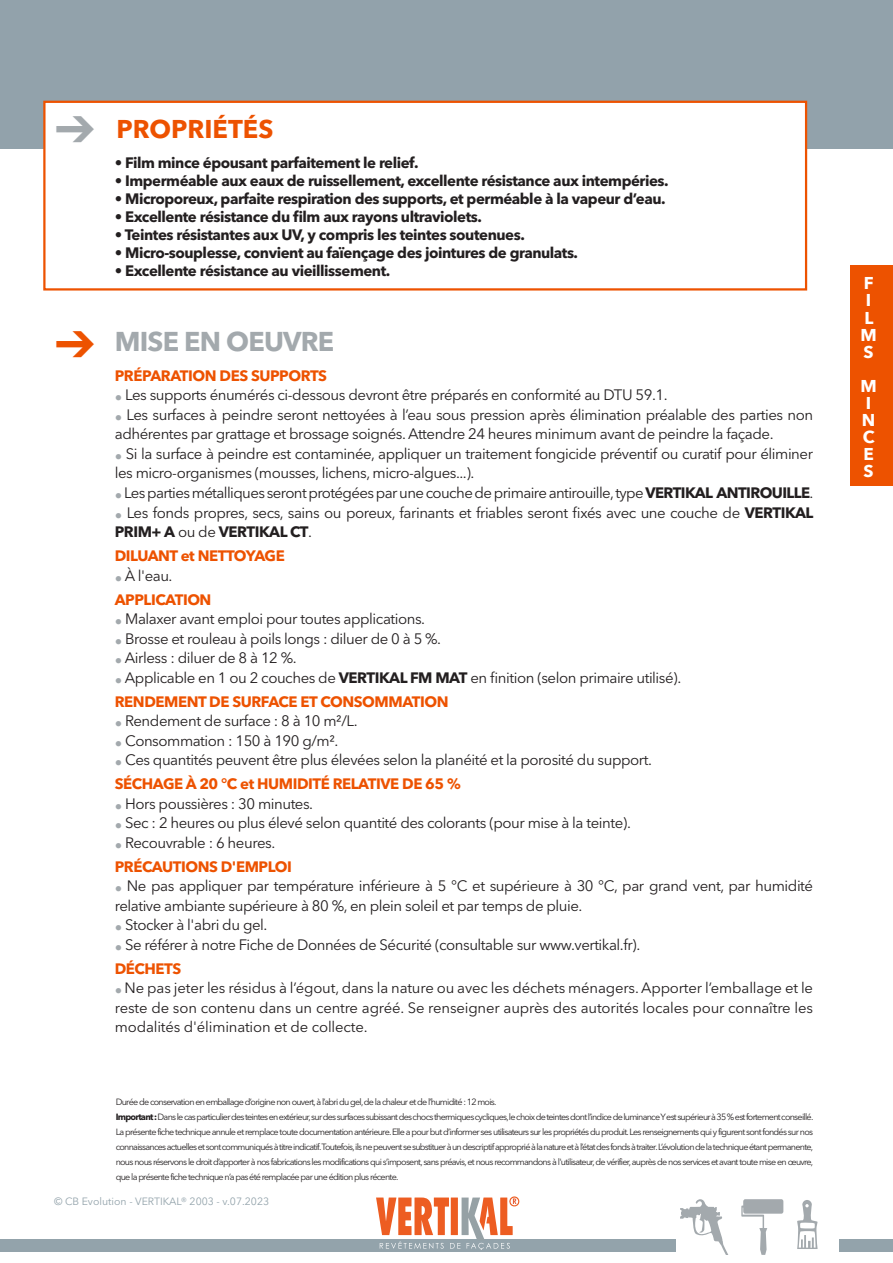
<style>
.page{position:relative;width:893px;height:1263px;background:#fff}
.page>*{position:absolute;margin:0;border:0;box-sizing:border-box;transform-origin:0 0}
.t1{font:700 27px "Avenir Next LT Pro";letter-spacing:-.03em;color:#a3a9ad}
.t2{font:700 25.5px "Avenir Next LT Pro";color:#ed5200}
.t3{font:700 17.1px "Avenir Next";color:#fff}
.t4{font:15px/19.5px "Avenir Next LT Pro";letter-spacing:-.03em;color:#231f20}
.t5{font:700 15px "Avenir Next LT Pro";letter-spacing:-.03em;color:#231f20}
.t6{font:700 15px "Avenir Next LT Pro";letter-spacing:-.03em;color:#ed5200}
.t7{font:14.85px/19.5px "Avenir Next LT Pro";letter-spacing:-.01em;color:#231f20;text-align:justify}
.t8{font:10.5px "Avenir Next LT Pro";color:#93a3ab}
.t9{font:9px/15px "Avenir Next LT Pro";letter-spacing:-.08em;color:#231f20;text-align:justify}
.s1{font-weight:700;color:#a3a9ad}
.s2{font-weight:700}
.s3{font-weight:700;font-size:15px;color:#a3a9ad}
</style>
<div class="page">
<div style="left:0;top:1240px;width:893px;height:12px;background:#93a3ab"></div>
<div style="left:0;top:0;width:893px;height:149px;background:#92a2ab"></div>
<svg style="left:376px;top:1196px;width:144px;height:54px"></svg>
<div style="left:851px;top:265px;width:42px;height:221px;background:#ed5200"></div>
<div style="left:776px;top:1199px;width:63px;height:56px;background:#fff"></div>
<svg style="left:797px;top:1200px;width:21px;height:49px"></svg>
<div style="left:731px;top:1199px;width:62px;height:56px;background:#fff"></div>
<svg style="left:741px;top:1199px;width:42px;height:56px"></svg>
<div style="left:676px;top:1199px;width:62px;height:56px;background:#fff"></div>
<svg style="left:680px;top:1199px;width:49px;height:56px"></svg>
<div style="left:43px;top:101px;width:764px;height:190px;background:#fff;border:2px solid #ed5200"></div>
<p class="t2" style="left:116px;top:113px;width:159px">PROPRIÉTÉS</p>
<p class="t5" style="left:115px;top:153px;width:305px">• Film mince épousant parfaitement le relief.</p>
<p class="t5" style="left:115px;top:171px;width:555px">• Imperméable aux eaux de ruissellement, excellente résistance aux intempéries.</p>
<p class="t5" style="left:115px;top:189px;width:552px">• Microporeux, parfaite respiration des supports, et perméable à la vapeur d’eau.</p>
<p class="t5" style="left:115px;top:207px;width:369px">• Excellente résistance du film aux rayons ultraviolets.</p>
<p class="t5" style="left:115px;top:225px;width:412px">• Teintes résistantes aux UV, y compris les teintes soutenues.</p>
<p class="t5" style="left:115px;top:243px;width:465px">• Micro-souplesse, convient au faïençage des jointures de granulats.</p>
<p class="t5" style="left:115px;top:261px;width:277px">• Excellente résistance au vieillissement.</p>
<p class="t1" style="left:115px;top:325px;width:221px">MISE EN OEUVRE</p>
<p class="t6" style="left:115px;top:366px;width:214px">PRÉPARATION DES SUPPORTS</p>
<p class="t4" style="left:115px;top:385px;width:554px"><span class="s1">•</span> Les supports énumérés ci-dessous devront être préparés en conformité au DTU 59.1.</p>
<p class="t4" style="left:115px;top:405px;width:700px"><span class="s1">•</span> Les surfaces à peindre seront nettoyées à l’eau sous pression après élimination préalable des parties non adhérentes par grattage et brossage soignés. Attendre 24 heures minimum avant de peindre la façade.</p>
<p class="t4" style="left:115px;top:444px;width:700px"><span class="s1">•</span> Si la surface à peindre est contaminée, appliquer un traitement fongicide préventif ou curatif pour éliminer les micro-organismes (mousses, lichens, micro-algues...).</p>
<p class="t4" style="left:115px;top:483px;width:700px"><span class="s1">•</span> Les parties métalliques seront protégées par une couche de primaire antirouille, type <span class="s2">VERTIKAL ANTIROUILLE</span>.</p>
<p class="t4" style="left:115px;top:502px;width:700px"><span class="s1">•</span> Les fonds propres, secs, sains ou poreux, farinants et friables seront fixés avec une couche de <span class="s2">VERTIKAL<br>PRIM+ A</span> ou de <span class="s2">VERTIKAL CT</span>.</p>
<p class="t6" style="left:115px;top:546px;width:171px">DILUANT et NETTOYAGE</p>
<p class="t4" style="left:115px;top:565px;width:59px"><span class="s1">•</span> À l'eau.</p>
<p class="t6" style="left:115px;top:590px;width:98px">APPLICATION</p>
<p class="t4" style="left:115px;top:609px;width:312px"><span class="s1">•</span> Malaxer avant emploi pour toutes applications.</p>
<p class="t4" style="left:115px;top:628px;width:328px"><span class="s1">•</span> Brosse et rouleau à poils longs : diluer de 0 à 5 %.</p>
<p class="t4" style="left:115px;top:648px;width:183px"><span class="s1">•</span> Airless : diluer de 8 à 12 %.</p>
<p class="t4" style="left:115px;top:667px;width:568px"><span class="s1">•</span> Applicable en 1 ou 2 couches de <span class="s2">VERTIKAL FM MAT</span> en finition (selon primaire utilisé).</p>
<p class="t6" style="left:115px;top:692px;width:335px">RENDEMENT DE SURFACE ET CONSOMMATION</p>
<p class="t4" style="left:115px;top:711px;width:244px"><span class="s1">•</span> Rendement de surface : 8 à 10 m²/L.</p>
<p class="t4" style="left:115px;top:730px;width:225px"><span class="s1">•</span> Consommation : 150 à 190 g/m².</p>
<p class="t4" style="left:115px;top:750px;width:539px"><span class="s1">•</span> Ces quantités peuvent être plus élevées selon la planéité et la porosité du support.</p>
<p class="t6" style="left:115px;top:774px;width:347px">SÉCHAGE À 20 °C et HUMIDITÉ RELATIVE DE 65 %</p>
<p class="t4" style="left:115px;top:793px;width:200px"><span class="s1">•</span> Hors poussières : 30 minutes.</p>
<p class="t4" style="left:115px;top:813px;width:518px"><span class="s1">•</span> Sec : 2 heures ou plus élevé selon quantité des colorants (pour mise à la teinte).</p>
<p class="t4" style="left:115px;top:832px;width:162px"><span class="s1">•</span> Recouvrable : 6 heures.</p>
<p class="t6" style="left:115px;top:857px;width:178px">PRÉCAUTIONS D'EMPLOI</p>
<p class="t4" style="left:115px;top:876px;width:700px"><span class="s1">•</span> Ne pas appliquer par température inférieure à 5 °C et supérieure à 30 °C, par grand vent, par humidité relative ambiante supérieure à 80 %, en plein soleil et par temps de pluie.</p>
<p class="t4" style="left:115px;top:915px;width:154px"><span class="s1">•</span> Stocker à l'abri du gel.</p>
<p class="t4" style="left:115px;top:934px;width:527px"><span class="s1">•</span> Se référer à notre Fiche de Données de Sécurité (consultable sur www.vertikal.fr).</p>
<p class="t6" style="left:115px;top:959px;width:68px">DÉCHETS</p>
<p class="t7" style="left:115px;top:978px;width:700px"><span class="s3">•</span> Ne pas jeter les résidus à l’égout, dans la nature ou avec les déchets ménagers. Apporter l’emballage et le reste de son contenu dans un centre agréé. Se renseigner auprès des autorités locales pour connaître les modalités d'élimination et de collecte.</p>
<p class="t9" style="left:116px;top:1094px;width:382px">Durée de conservation en emballage d’origine non ouvert,à l’abri du gel,de la chaleur et de l’humidité : 12 mois.</p>
<p class="t9" style="left:116px;top:1109px;width:699px"><span class="s2">Important :</span> Dans le cas particulier des teintes en extérieur,sur des surfaces subissant des chocs thermiques cycliques,le choix de teintes dont l’indice de luminance Y est supérieur à 35 % est fortement conseillé.</p>
<p class="t9" style="left:116px;top:1124px;width:699px">La présente fiche technique annule et remplace toute documentation antérieure. Elle a pour but d’informer ses utilisateurs sur les propriétés du produit. Les renseignements qui y figurent sont fondés sur nos connaissances actuelles et sont communiqués à titre indicatif.Toutefois,ils ne peuvent se substituer à un descriptif approprié à la nature et à l’état des fonds à traiter.L’évolution de la technique étant permanente, nous nous réservons le droit d’apporter à nos fabrications les modifications qui s’imposent, sans préavis, et nous recommandons à l'utilisateur, de vérifier, auprès de nos services et avant toute mise en œuvre, que la présente fiche technique n’a pas été remplacée par une édition plus récente.</p>
<p class="t8" style="left:54px;top:1195px;width:217px">© CB Evolution - VERTIKAL® 2003 - v.07.2023</p>
<p class="t3" style="left:864px;top:269px;width:11px">F</p>
<p class="t3" style="left:866px;top:286px;width:7px">I</p>
<p class="t3" style="left:864px;top:303px;width:10px">L</p>
<p class="t3" style="left:860px;top:320px;width:18px">M</p>
<p class="t3" style="left:864px;top:337px;width:12px">S</p>
<p class="t3" style="left:860px;top:371px;width:18px">M</p>
<p class="t3" style="left:866px;top:388px;width:7px">I</p>
<p class="t3" style="left:862px;top:405px;width:15px">N</p>
<p class="t3" style="left:863px;top:422px;width:13px">C</p>
<p class="t3" style="left:863px;top:440px;width:12px">E</p>
<p class="t3" style="left:864px;top:457px;width:12px">S</p>
</div>
